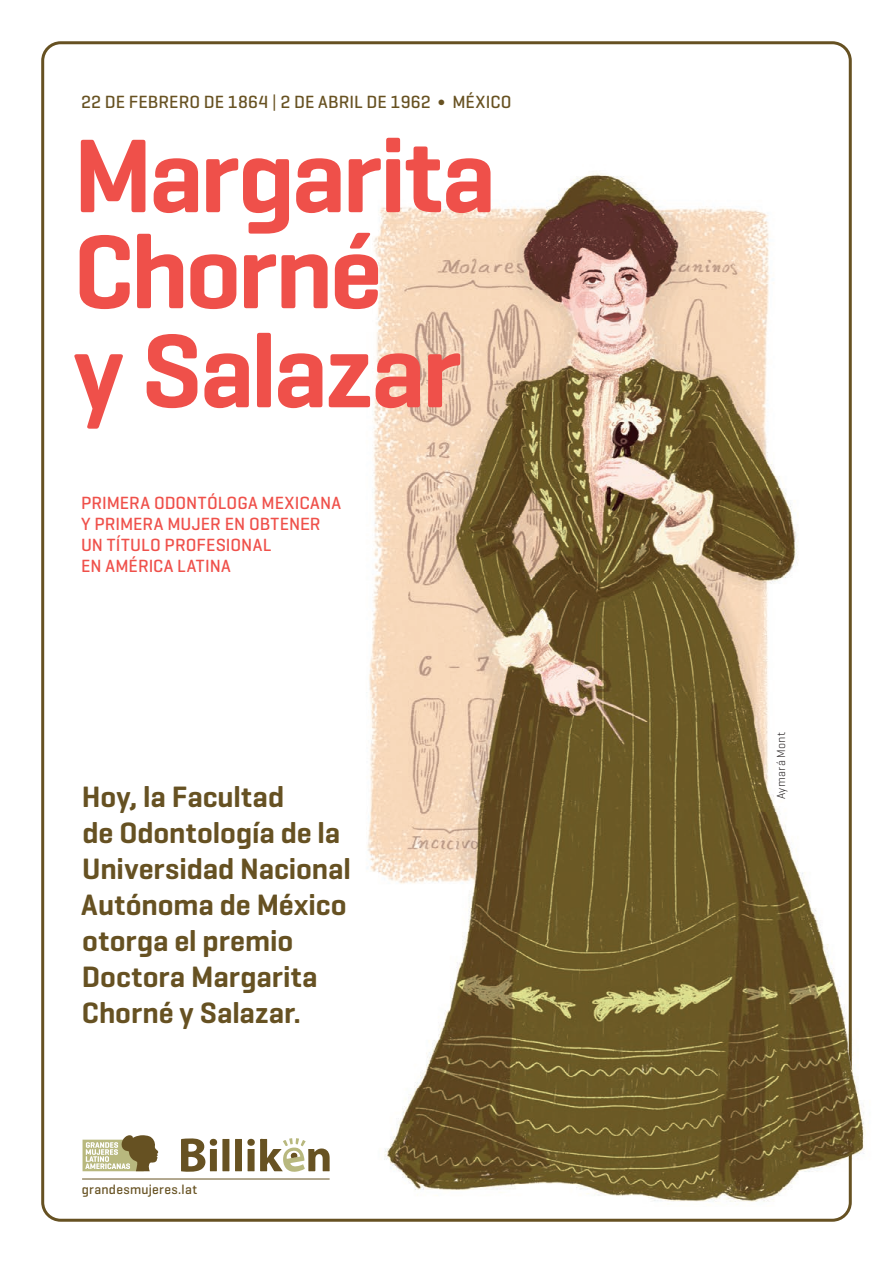
<style>
.page{position:relative;width:893px;height:1263px;background:#fff}
.page>*{position:absolute;margin:0;border:0;box-sizing:border-box;transform-origin:0 0}
.Mujer_Nombre{font:600 106.5px/96px "Geogrotesque";letter-spacing:-.035em;color:#ef504a}
.Textual{font:600 30px/36px "Geogrotesque";letter-spacing:-.005em;color:#665122}
.Bajada_artista{font:500 18px/21px "Geogrotesque";letter-spacing:.005em;color:#ef504a}
.Volanta_negra{font:500 18px "Geogrotesque";letter-spacing:.005em;color:#675121}
.t1{font:500 13.5px "Geogrotesque";letter-spacing:.02em;color:#675222}
.Crédito_negro{font:300 12px "Geogrotesque";letter-spacing:.02em;color:#231f20}
.s1{font-weight:400}
.s2{font-weight:300}
</style>
<div class="page">
<img style="left:308px;top:154px;width:558px;height:1052px">
<svg style="left:181px;top:1138px;width:61px;height:34px"></svg>
<div style="left:210px;top:1139px;width:7px;height:7px;background:#675222;border-radius:50%"></div>
<svg style="left:248px;top:1138px;width:82px;height:34px"></svg>
<svg style="left:83px;top:1135px;width:76px;height:36px"></svg>
<hr style="left:82px;top:1179px;width:248px;height:1px;background:#675222">
<img style="left:832px;top:1041px;width:31px;height:119px">
<p class="Volanta_negra" style="left:81px;top:91px;width:432px">22 DE FEBRERO DE 1864 <span class="s1">|</span> 2 DE ABRIL DE 1962 <span class="s2">∫</span> MÉXICO</p>
<p class="Mujer_Nombre" style="left:73px;top:127px;width:424px">Margarita<br>Chorné</p>
<p class="Mujer_Nombre" style="left:73px;top:322px;width:389px">y Salazar</p>
<p class="Bajada_artista" style="left:81px;top:491px;width:262px">PRIMERA ODONTÓLOGA MEXICANA<br>Y PRIMERA MUJER EN OBTENER</p>
<p class="Bajada_artista" style="left:81px;top:533px;width:192px">UN TÍTULO PROFESIONAL</p>
<p class="Bajada_artista" style="left:81px;top:554px;width:151px">EN AMÉRICA LATINA</p>
<p class="Textual" style="left:82px;top:778px;width:204px">Hoy, la Facultad</p>
<p class="Textual" style="left:81px;top:814px;width:271px">de Odontología de la<br>Universidad Nacional<br>Autónoma de México otorga el premio</p>
<p class="Textual" style="left:82px;top:958px;width:237px">Doctora Margarita<br>Chorné y Salazar.</p>
<p class="t1" style="left:82px;top:1181px;width:117px">grandesmujeres.lat</p>
<p class="Crédito_negro" style="left:773px;top:799px;width:69px;rotate:-90deg">Aymará Mont</p>
</div>
